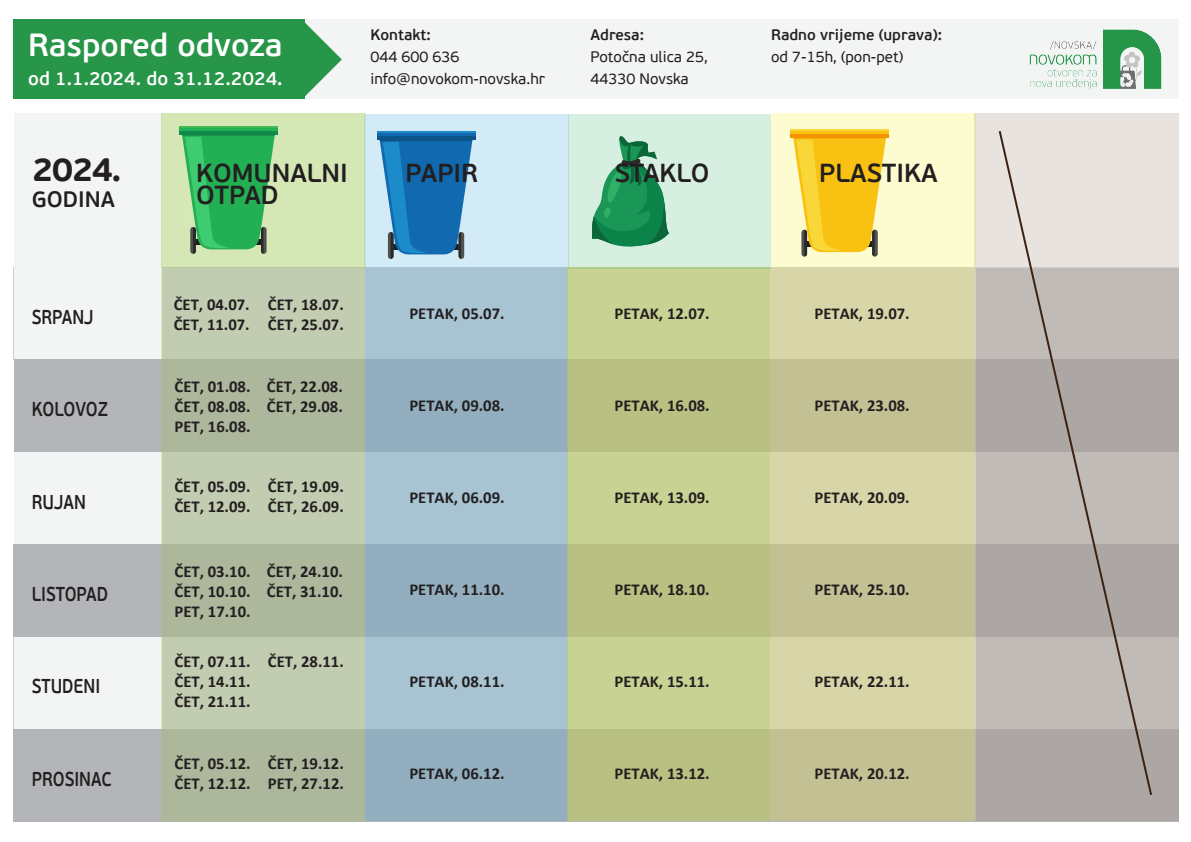
<style>
.page{position:relative;width:1191px;height:842px;background:#fff}
.page>*{position:absolute;margin:0;border:0;box-sizing:border-box;transform-origin:0 0}
.t1{font:700 33px "PF Beau Sans Pro";color:#231f20}
.t2{font:600 32px "PF Beau Sans Pro";color:#fff}
.t3{font:600 26px/22.4px "PF Beau Sans Pro";color:#231f20}
.t4{font:600 22.4px "PF Beau Sans Pro";color:#231f20}
.t5{font:600 20px "PF Beau Sans Pro";color:#231f20;scale:.83 1}
.t6{font:600 18.8px "PF Beau Sans Pro";color:#fff}
.t7{font:700 16.6px/20px "Calibri";color:#231f20}
.t8{font:15.2px/22px "PF Beau Sans Pro";color:#231f20}
.t9{font:600 15.2px "PF Beau Sans Pro";color:#231f20}
</style>
<div class="page">
<div style="left:13px;top:20px;width:1165px;height:79px;background:#f3f4f4"></div>
<img style="left:1029px;top:29px;width:133px;height:61px">
<svg style="left:304px;top:22px;width:38px;height:75px"></svg>
<div style="left:13px;top:20px;width:291px;height:79px;background:#289648"></div>
<div style="left:771px;top:113px;width:204px;height:155px;background:#fdfbd0"></div>
<div style="left:364px;top:114px;width:204px;height:155px;background:#d2ebf7"></div>
<div style="left:974px;top:113px;width:205px;height:154px;background:#e9e3df"></div>
<div style="left:377px;top:131px;width:98px;height:9px;background:#116ab0"></div>
<hr style="left:377px;top:131px;width:98px;height:2px;background:#1c8bca">
<hr style="left:377px;top:136px;width:98px;height:4px;background:#0d548b">
<svg style="left:379px;top:140px;width:93px;height:119px"></svg>
<div style="left:790px;top:129px;width:98px;height:9px;background:#f9c212"></div>
<hr style="left:790px;top:129px;width:98px;height:2px;background:#42b754">
<hr style="left:790px;top:134px;width:98px;height:4px;background:#f39301">
<svg style="left:793px;top:138px;width:93px;height:119px"></svg>
<div style="left:14px;top:114px;width:147px;height:707px;background:#f3f4f4"></div>
<div style="left:15px;top:360px;width:1164px;height:92px;background:#b4b5b8"></div>
<div style="left:13px;top:544px;width:1165px;height:93px;background:#b4b5b8"></div>
<div style="left:13px;top:729px;width:1165px;height:92px;background:#b4b5b8"></div>
<div style="left:161px;top:113px;width:203px;height:708px;background:linear-gradient(to right,#b7c1a6,#b7c1a6)"></div>
<div style="left:161px;top:113px;width:204px;height:154px;background:#d6e7b6"></div>
<div style="left:179px;top:126px;width:98px;height:9px;background:#23af54"></div>
<hr style="left:179px;top:126px;width:98px;height:2px;background:#42b754">
<hr style="left:179px;top:131px;width:98px;height:4px;background:#108b4d">
<svg style="left:182px;top:135px;width:93px;height:119px"></svg>
<div style="left:772px;top:267px;width:203px;height:554px;background:linear-gradient(to right,#cdcb9d,#cdcb9d)"></div>
<div style="left:365px;top:267px;width:202px;height:554px;background:linear-gradient(to right,#9db9c9,#9db9c9)"></div>
<div style="left:975px;top:268px;width:203px;height:553px;background:linear-gradient(to bottom,#bcb6b3,#b1aba9)"></div>
<div style="left:568px;top:114px;width:203px;height:155px;background:#d6efe1"></div>
<div style="left:567px;top:267px;width:203px;height:554px;background:linear-gradient(to right,#c0c98a,#c0c98a)"></div>
<svg style="left:592px;top:136px;width:77px;height:111px"></svg>
<svg style="left:997px;top:131px;width:156px;height:666px"></svg>
<h2 class="t2" style="left:28px;top:26px;width:256px">Raspored odvoza</h2>
<p class="t6" style="left:28px;top:68px;width:256px">od 1.1.2024. do 31.12.2024.</p>
<p class="t9" style="left:370px;top:26px;width:62px">Kontakt:</p>
<p class="t8" style="left:370px;top:46px;width:176px">044 600 636 info@novokom-novska.hr</p>
<p class="t9" style="left:590px;top:26px;width:55px">Adresa:</p>
<p class="t8" style="left:590px;top:46px;width:119px">Potočna ulica 25,<br>44330 Novska</p>
<p class="t9" style="left:771px;top:26px;width:172px">Radno vrijeme (uprava):</p>
<p class="t8" style="left:771px;top:46px;width:134px">od 7-15h, (pon-pet)</p>
<h1 class="t1" style="left:32px;top:149px;width:91px">2024.</h1>
<h3 class="t4" style="left:32px;top:186px;width:85px">GODINA</h3>
<h3 class="t3" style="left:196px;top:162px;width:153px">KOMUNALNI<br>OTPAD</h3>
<h3 class="t3" style="left:405px;top:162px;width:74px">PAPIR</h3>
<h3 class="t3" style="left:615px;top:162px;width:96px">STAKLO</h3>
<h3 class="t3" style="left:819px;top:162px;width:120px">PLASTIKA</h3>
<p class="t5" style="left:32px;top:305px;width:76px">SRPANJ</p>
<p class="t7" style="left:174px;top:294px;width:77px">ČET, 04.07.<br>ČET, 11.07.</p>
<p class="t7" style="left:268px;top:294px;width:77px">ČET, 18.07.<br>ČET, 25.07.</p>
<p class="t7" style="left:409px;top:303px;width:97px">PETAK, 05.07.</p>
<p class="t7" style="left:614px;top:303px;width:97px">PETAK, 12.07.</p>
<p class="t7" style="left:814px;top:303px;width:97px">PETAK, 19.07.</p>
<p class="t5" style="left:32px;top:398px;width:93px">KOLOVOZ</p>
<p class="t7" style="left:175px;top:376px;width:78px;text-align:justify">ČET, 01.08.<br>ČET, 08.08.<br>PET, 16.08.</p>
<p class="t7" style="left:267px;top:376px;width:77px">ČET, 22.08.<br>ČET, 29.08.</p>
<p class="t7" style="left:409px;top:395px;width:97px">PETAK, 09.08.</p>
<p class="t7" style="left:614px;top:395px;width:97px">PETAK, 16.08.</p>
<p class="t7" style="left:814px;top:395px;width:97px">PETAK, 23.08.</p>
<p class="t5" style="left:32px;top:490px;width:67px">RUJAN</p>
<p class="t7" style="left:174px;top:476px;width:77px">ČET, 05.09.<br>ČET, 12.09.</p>
<p class="t7" style="left:268px;top:476px;width:77px">ČET, 19.09.<br>ČET, 26.09.</p>
<p class="t7" style="left:409px;top:487px;width:97px">PETAK, 06.09.</p>
<p class="t7" style="left:614px;top:487px;width:97px">PETAK, 13.09.</p>
<p class="t7" style="left:814px;top:487px;width:97px">PETAK, 20.09.</p>
<p class="t5" style="left:32px;top:582px;width:93px">LISTOPAD</p>
<p class="t5" style="left:32px;top:674px;width:84px">STUDENI</p>
<p class="t7" style="left:175px;top:561px;width:78px;text-align:justify">ČET, 03.10.<br>ČET, 10.10.<br>PET, 17.10.</p>
<p class="t7" style="left:267px;top:561px;width:77px">ČET, 24.10.<br>ČET, 31.10.</p>
<p class="t7" style="left:175px;top:651px;width:77px;text-align:justify">ČET, 07.11.<br>ČET, 14.11.<br>ČET, 21.11.</p>
<p class="t7" style="left:268px;top:651px;width:77px">ČET, 28.11.</p>
<p class="t7" style="left:409px;top:579px;width:97px">PETAK, 11.10.</p>
<p class="t7" style="left:409px;top:671px;width:97px">PETAK, 08.11.</p>
<p class="t7" style="left:614px;top:579px;width:97px">PETAK, 18.10.</p>
<p class="t7" style="left:614px;top:671px;width:97px">PETAK, 15.11.</p>
<p class="t7" style="left:814px;top:579px;width:97px">PETAK, 25.10.</p>
<p class="t7" style="left:814px;top:671px;width:97px">PETAK, 22.11.</p>
<p class="t5" style="left:32px;top:767px;width:98px">PROSINAC</p>
<p class="t7" style="left:175px;top:753px;width:77px">ČET, 05.12.<br>ČET, 12.12.</p>
<p class="t7" style="left:268px;top:753px;width:78px">ČET, 19.12.<br>PET, 27.12.</p>
<p class="t7" style="left:409px;top:763px;width:97px">PETAK, 06.12.</p>
<p class="t7" style="left:614px;top:763px;width:97px">PETAK, 13.12.</p>
<p class="t7" style="left:814px;top:763px;width:97px">PETAK, 20.12.</p>
</div>
